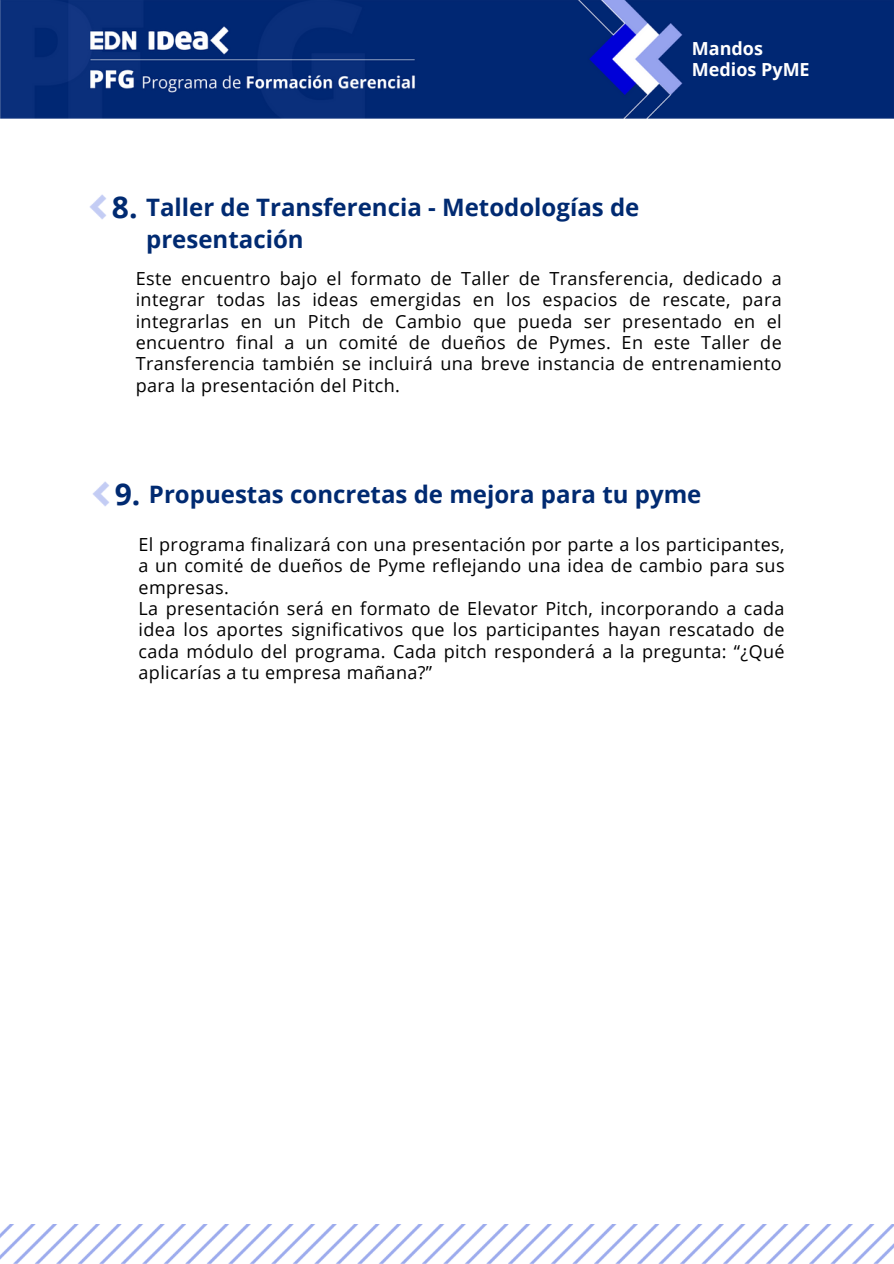
<style>
.page{position:relative;width:894px;height:1264px;background:#fff}
.page>*{position:absolute;margin:0;border:0;box-sizing:border-box;transform-origin:0 0}
.t1{font:700 30px "Open Sans";color:#002a71}
.t2{font:700 24px/32.7px "Open Sans";color:#002a71}
.t3{font:18px/21.5px "Open Sans";letter-spacing:.02em;color:#000;text-align:justify}
.t4{font:700 18px/21.5px "Open Sans";color:#fff}
</style>
<div class="page">
<img style="left:0;top:1224px;width:893px;height:39px">
<img style="left:0;top:0;width:893px;height:118px">
<img style="left:89px;top:195px;width:17px;height:24px">
<img style="left:92px;top:482px;width:17px;height:25px">
<h3 class="t1" style="left:112px;top:186px;width:27px">8.</h3>
<p class="t2" style="left:146px;top:190px;width:494px">Taller de Transferencia - Metodologías de presentación</p>
<h1 class="t4" style="left:691px;top:37px;width:119px">Mandos<br>Medios PyME</h1>
<p class="t3" style="left:136px;top:267px;width:647px">Este encuentro bajo el formato de Taller de Transferencia, dedicado a integrar todas las ideas emergidas en los espacios de rescate, para integrarlas en un Pitch de Cambio que pueda ser presentado en el encuentro final a un comité de dueños de Pymes. En este Taller de Transferencia también se incluirá una breve instancia de entrenamiento para la presentación del Pitch.</p>
<p class="t1" style="left:115px;top:473px;width:27px">9.</p>
<p class="t2" style="left:149px;top:477px;width:553px">Propuestas concretas de mejora para tu pyme</p>
<h1 class="t3" style="left:138px;top:533px;width:647px">El programa finalizará con una presentación por parte a los participantes, a un comité de dueños de Pyme reflejando una idea de cambio para sus empresas.</h1>
<h2 class="t3" style="left:138px;top:597px;width:647px">La presentación será en formato de Elevator Pitch, incorporando a cada idea los aportes significativos que los participantes hayan rescatado de cada módulo del programa. Cada pitch responderá a la pregunta: “¿Qué aplicarías a tu empresa mañana?”</h2>
</div>
